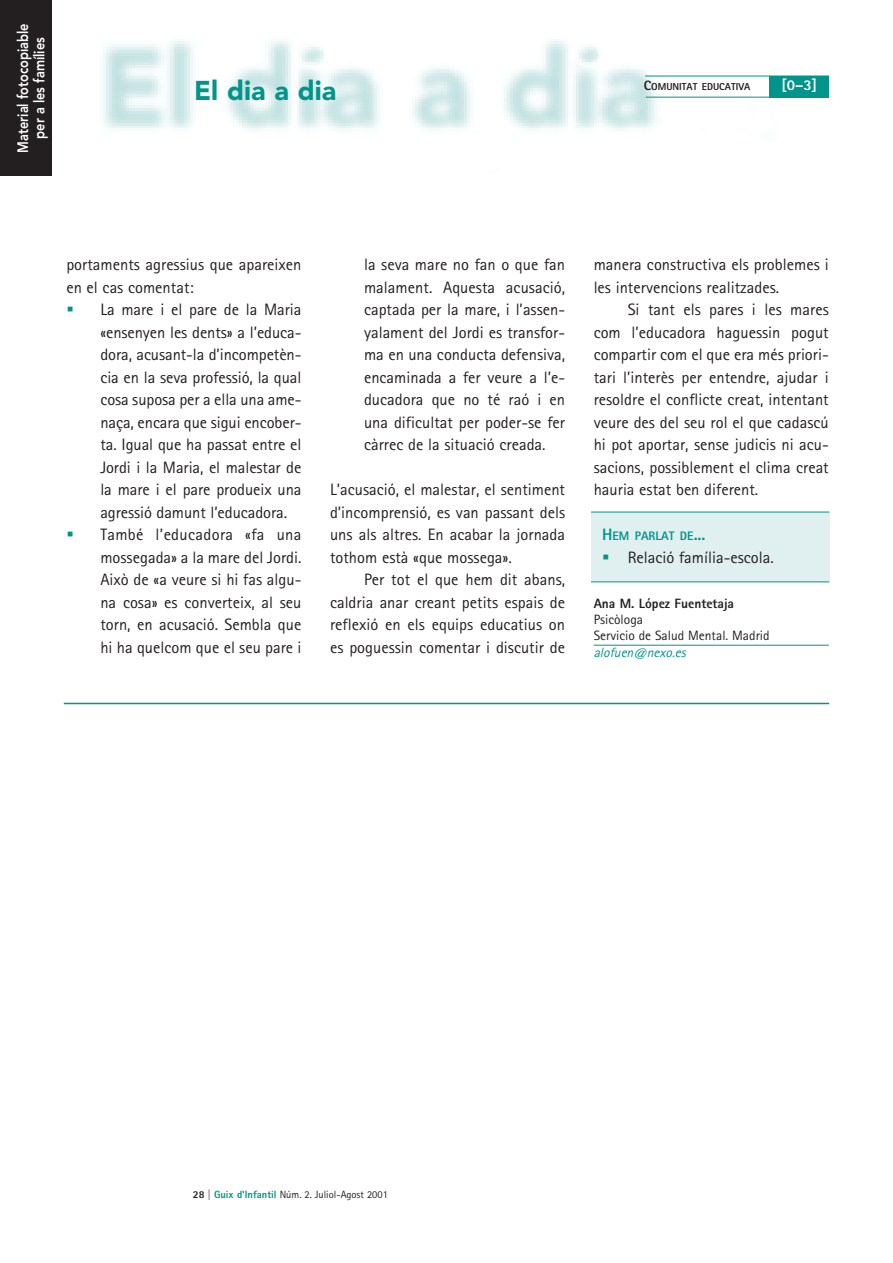
<style>
.page{position:relative;width:893px;height:1263px;background:#fff}
.page>*{position:absolute;margin:0;border:0;box-sizing:border-box;transform-origin:0 0}
.t1{font:900 27px "Avenir";color:#00948b}
.t2{font:16.5px/22.5px "AT Rotis Sans Serif";color:#231f20;text-align:justify}
.t3{font:800 15px/16.5px "Avenir";color:#fff;text-align:center;scale:.85 1}
.t4{font:800 15px "AT Rotis Sans Serif";color:#fff}
.t5{font:13.5px/16.2px "AT Rotis Sans Serif";color:#231f20}
.t6{font:800 13.5px "AT Rotis Sans Serif";color:#231f20}
.t7{font:italic 13.5px "AT Rotis Sans Serif";color:#00948b}
.t8{font:800 12.3px "AT Rotis Sans Serif";color:#00948b}
.t9{font:10.5px "AT Rotis Sans Serif";color:#231f20}
.t10{font:800 10.2px "AT Rotis Sans Serif";color:#231f20}
.s1{font-size:13.5px}
.s2{font-size:16.5px}
.s3{font-weight:800}
.s4{font-weight:800;color:#00948b}
</style>
<div class="page">
<div style="left:591px;top:512px;width:238px;height:70px;background:#e0efef"></div>
<hr style="left:591px;top:582px;width:238px;height:1px;background:#00948b">
<hr style="left:591px;top:512px;width:238px;height:1px;background:#00948b">
<hr style="left:594px;top:645px;width:235px;height:1px;background:#00948b">
<img style="left:103px;top:41px;width:726px;height:90px">
<hr style="left:646px;top:97px;width:183px;height:1px;background:#00948b">
<div style="left:770px;top:76px;width:59px;height:21px;background:#00948b"></div>
<hr style="left:645px;top:76px;width:184px;height:1px;background:#00948b">
<div style="left:0;top:0;width:51px;height:176px;background:#231f20"></div>
<hr style="left:64px;top:703px;width:765px;height:1px;background:#00948b">
<p class="t3" style="left:16px;top:153px;width:154px;rotate:-90deg">Material fotocopiable per a les famílies</p>
<h1 class="t1" style="left:194px;top:79px;width:143px">El dia a dia</h1>
<p class="t10" style="left:644px;top:83px;width:108px"><span class="s1">C</span>OMUNITAT EDUCATIVA</p>
<p class="t4" style="left:782px;top:80px;width:37px">[0–3]</p>
<p class="t2" style="left:66px;top:255px;width:237px">portaments agressius que apareixen en el cas comentat:</p>
<p class="t2" style="left:100px;top:300px;width:203px;text-align:left">La mare i el pare de la Maria «ensenyen les dents» a l’educa&shy;dora, acusant-la d’incompetèn&shy;cia en la seva professió, la qual cosa suposa per a ella una ame&shy;naça, encara que sigui encober&shy;ta. Igual que ha passat entre el<br>Jordi i la Maria, el malestar de la mare i el pare produeix una agressió damunt l’educadora.<br>També l’educadora «fa una mossegada» a la mare del Jordi.<br>Això de «a veure si hi fas algu&shy;na cosa» es converteix, al seu torn, en acusació. Sembla que hi ha quelcom que el seu pare i</p>
<p class="t2" style="left:364px;top:255px;width:203px">la seva mare no fan o que fan malament. Aquesta acusació, captada per la mare, i l’assen&shy;yalament del Jordi es transfor&shy;ma en una conducta defensiva, encaminada a fer veure a l’e&shy;ducadora que no té raó i en una dificultat per poder-se fer càrrec de la situació creada.</p>
<p class="t2" style="left:330px;top:480px;width:237px">L’acusació, el malestar, el sentiment d’incomprensió, es van passant dels uns als altres. En acabar la jornada tothom està «que mossega».</p>
<p class="t2" style="left:330px;top:570px;width:237px;text-indent:34px">Per tot el que hem dit abans, caldria anar creant petits espais de reflexió en els equips educatius on es poguessin comentar i discutir de</p>
<p class="t2" style="left:594px;top:255px;width:237px">manera constructiva els problemes i les intervencions realitzades.</p>
<p class="t2" style="left:594px;top:300px;width:237px;text-indent:34px">Si tant els pares i les mares com l’educadora haguessin pogut compartir com el que era més priori&shy;tari l’interès per entendre, ajudar i resoldre el conflicte creat, intentant veure des del seu rol el que cadascú hi pot aportar, sense judicis ni acu&shy;sacions, possiblement el clima creat hauria estat ben diferent.</p>
<p class="t8" style="left:602px;top:532px;width:105px"><span class="s2">H</span>EM PARLAT DE<span class="s2">...</span></p>
<p class="t2" style="left:628px;top:547px;width:148px">Relació família-escola.</p>
<p class="t6" style="left:594px;top:598px;width:142px">Ana M. López Fuentetaja</p>
<p class="t5" style="left:594px;top:613px;width:178px">Psicòloga<br>Servicio de Salud Mental. Madrid</p>
<p class="t7" style="left:594px;top:647px;width:96px">alofuen@nexo.es</p>
<p class="t9" style="left:193px;top:1190px;width:197px"><span class="s3">28</span> | <span class="s4">Guix d'Infantil</span> Núm. 2. Juliol-Agost 2001</p>
</div>
